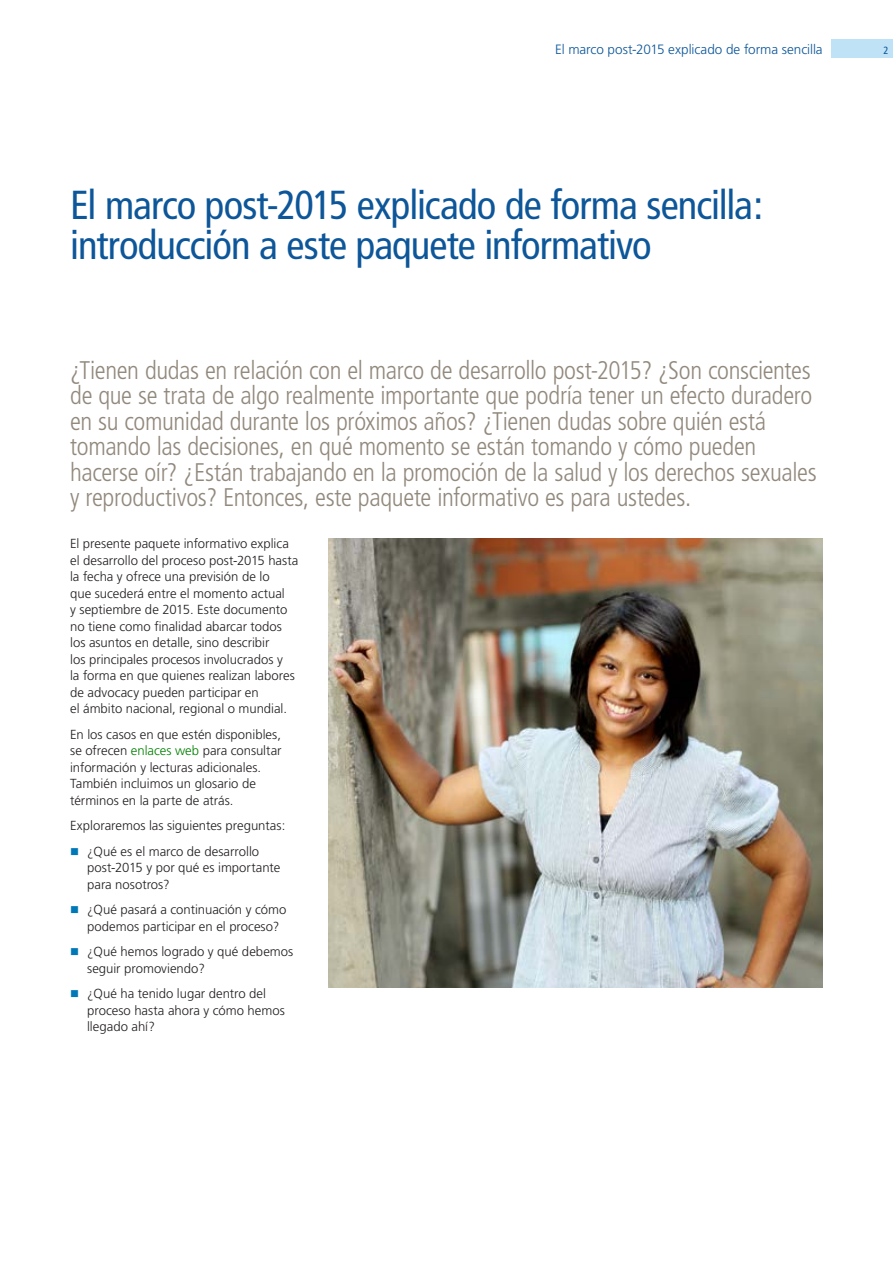
<style>
.page{position:relative;width:893px;height:1263px;background:#fff}
.page>*{position:absolute;margin:0;border:0;box-sizing:border-box;transform-origin:0 0}
.t1{font:condensed 40.5px/40.5px "Frutiger";letter-spacing:-.025em;color:#0c5699}
.t2{font:300 condensed 25.5px/25.5px "Frutiger";letter-spacing:-.015em;color:#92897d}
.t3{font:300 13.5px "Frutiger";color:#0c5699}
.t4{font:300 13.2px/16.5px "Frutiger";color:#231f20}
.t5{font:condensed 10.5px "Frutiger";color:#0c5699}
.s1{color:#008000}
</style>
<div class="page">
<div style="left:832px;top:39px;width:61px;height:18px;background:#c0e2f6"></div>
<img style="left:328px;top:538px;width:495px;height:449px">
<p class="t3" style="left:555px;top:42px;width:269px">El marco post-2015 explicado de forma sencilla</p>
<p class="t5" style="left:883px;top:44px;width:7px">2</p>
<h1 class="t1" style="left:70px;top:185px;width:694px">El marco post-2015 explicado de forma sencilla: introducción a este paquete informativo</h1>
<p class="t2" style="left:70px;top:357px;width:748px">¿Tienen dudas en relación con el marco de desarrollo post-2015? ¿Son conscientes de que se trata de algo realmente importante que podría tener un efecto duradero en su comunidad durante los próximos años? ¿Tienen dudas sobre quién está tomando las decisiones, en qué momento se están tomando y cómo pueden hacerse oír? ¿Están trabajando en la promoción de la salud y los derechos sexuales y reproductivos? Entonces, este paquete informativo es para ustedes.</p>
<p class="t4" style="left:70px;top:535px;width:230px">El presente paquete informativo explica el desarrollo del proceso post-2015 hasta la fecha y ofrece una previsión de lo<br>que sucederá entre el momento actual<br>y septiembre de 2015. Este documento no tiene como finalidad abarcar todos los asuntos en detalle, sino describir<br>los principales procesos involucrados y<br>la forma en que quienes realizan labores de advocacy pueden participar en<br>el ámbito nacional, regional o mundial.</p>
<p class="t4" style="left:70px;top:726px;width:213px">En los casos en que estén disponibles, se ofrecen <span class="s1">enlaces web</span> para consultar información y lecturas adicionales.<br>También incluimos un glosario de términos en la parte de atrás.</p>
<p class="t4" style="left:87px;top:813px;width:200px;line-height:25.5px;text-indent:-17px">Exploraremos las siguientes preguntas: ¿Qué es el marco de desarrollo</p>
<p class="t4" style="left:87px;top:859px;width:195px">post-2015 y por qué es importante para nosotros?</p>
<p class="t4" style="left:87px;top:901px;width:201px">¿Qué pasará a continuación y cómo podemos participar en el proceso?</p>
<p class="t4" style="left:87px;top:943px;width:208px">¿Qué hemos logrado y qué debemos seguir promoviendo?</p>
<p class="t4" style="left:87px;top:985px;width:199px">¿Qué ha tenido lugar dentro del proceso hasta ahora y cómo hemos llegado ahí?</p>
</div>
